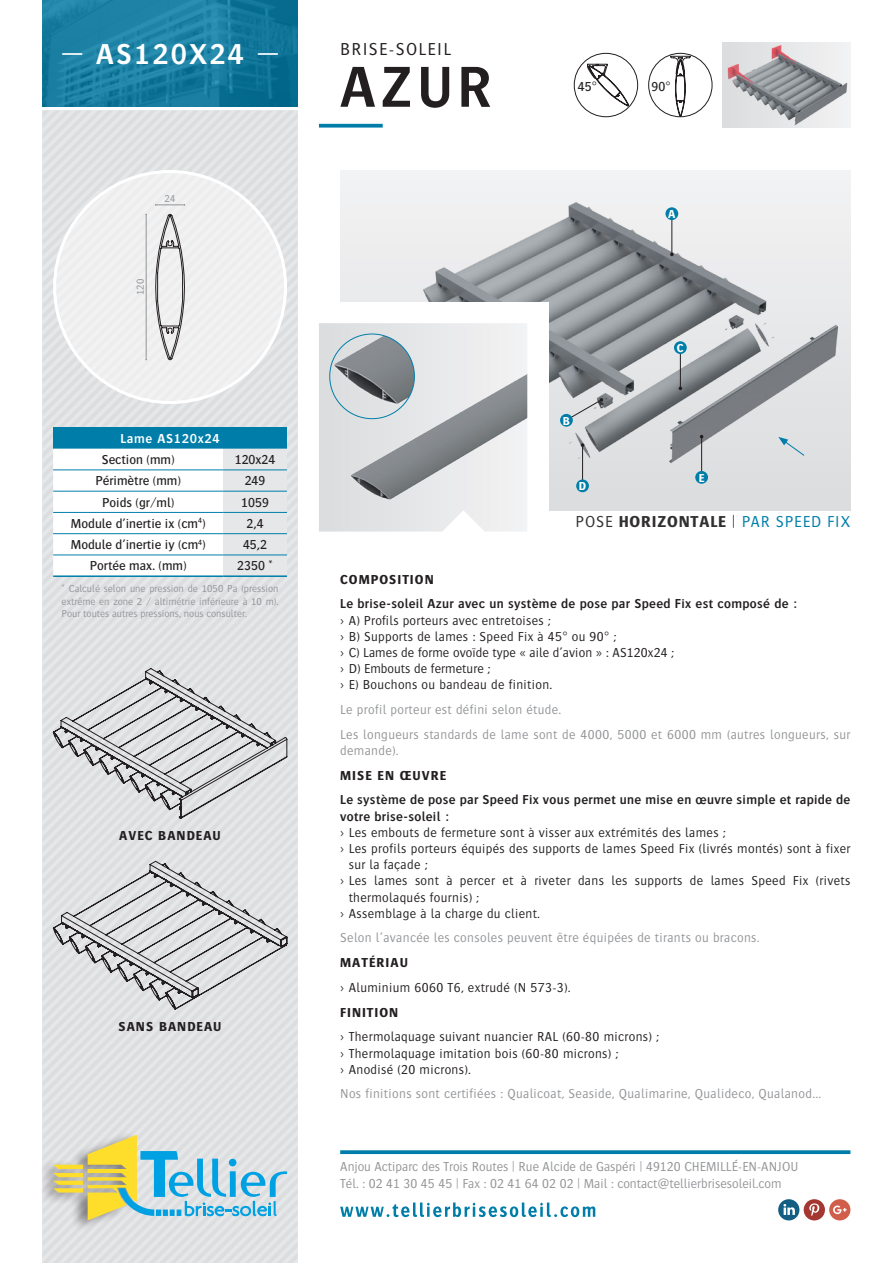
<style>
.page{position:relative;width:893px;height:1263px;background:#fff}
.page>*{position:absolute;margin:0;border:0;box-sizing:border-box;transform-origin:0 0}
.Titre_Gamme{font:600 60px "Bosis Std";color:#231f20}
.Onglet{font:600 30px "Bosis Std";letter-spacing:.075em;color:#fff}
.Sous_titre_Fonction{font:300 18px "Bosis Std";letter-spacing:.075em;color:#231f20}
.Titre_Haut_de_page{font:700 16.5px "Bosis Std";letter-spacing:.05em;color:#312f30}
.t1{font:300 13.5px/16.2px "Bosis Std";letter-spacing:.025em;color:#231f20}
.Paragraphe_Légende{font:300 13.5px/16.2px "Bosis Std";letter-spacing:.025em;color:#939598}
.Paragraphe_Texte_sta{font:600 13.5px/16.2px "Bosis Std";letter-spacing:.025em;color:#231f20}
.Paragraphe_Légende-2{font:300 13.5px/16.2px "Bosis Std";color:#939598}
.Tableau_Contenu{font:500 13.5px "Bosis Std";color:#231f20}
.t2{font:300 13.5px "Bosis Std";letter-spacing:.005em;color:#231f20}
.Paragraphe_Titre{font:700 13.5px "Bosis Std";letter-spacing:.075em;color:#231f20}
.Tableau_Titre{font:600 13.5px "Bosis Std";letter-spacing:.05em;color:#fff}
.Coordonnées{font:700 12px "Bosis Std";color:#fff}
.Tableau_Légende{font:300 10.5px/12.6px "Bosis Std";color:#939598;text-align:justify}
.Cotation{font:300 10.5px "Bosis Std";color:#939598}
.s1{font-weight:300}
.s2{font-weight:300;color:#007ea9}
</style>
<div class="page">
<div style="left:43px;top:111px;width:255px;height:1152px;background:#e0e1e3"></div>
<div style="left:53px;top:170px;width:234px;height:234px;background:#f0f0f1;border-radius:50%"></div>
<div style="left:71px;top:1130px;width:67px;height:102px;background:#dfdfe1"></div>
<div style="left:38px;top:1159px;width:46px;height:22px;background:#231f20;opacity:.5"></div>
<div style="left:38px;top:1167px;width:46px;height:23px;background:#231f20;opacity:.5"></div>
<div style="left:38px;top:1175px;width:46px;height:22px;background:#231f20;opacity:.5"></div>
<div style="left:38px;top:1183px;width:46px;height:22px;background:#231f20;opacity:.5"></div>
<svg style="left:53px;top:1135px;width:234px;height:90px;background:#c0d2c4"></svg>
<div style="left:778px;top:1199px;width:21px;height:21px;background:#145e84;border-radius:50%"></div>
<svg style="left:783px;top:1204px;width:12px;height:11px"></svg>
<div style="left:804px;top:1199px;width:21px;height:21px;background:#a43731;border-radius:50%"></div>
<svg style="left:809px;top:1203px;width:11px;height:13px"></svg>
<div style="left:829px;top:1199px;width:21px;height:21px;background:#d15e4a;border-radius:50%"></div>
<svg style="left:833px;top:1205px;width:14px;height:9px"></svg>
<svg style="left:340px;top:1150px;width:510px;height:4px;background:#1387af"></svg>
<svg style="left:340px;top:1202px;width:255px;height:15px"></svg>
<svg style="left:43px;top:0;width:255px;height:106px;background:#177c9f"></svg>
<svg style="left:319px;top:124px;width:64px;height:4px"></svg>
<div style="left:340px;top:170px;width:510px;height:340px;background:#f0f1f2"></div>
<img style="left:423px;top:202px;width:427px;height:308px">
<div style="left:53px;top:427px;width:234px;height:22px;background:#007ea9"></div>
<svg style="left:53px;top:449px;width:234px;height:126px"></svg>
<hr style="left:53px;top:469px;width:170px;height:1px;background:#007ea9">
<hr style="left:53px;top:491px;width:170px;height:1px;background:#007ea9">
<hr style="left:53px;top:512px;width:170px;height:1px;background:#007ea9">
<hr style="left:53px;top:533px;width:170px;height:1px;background:#007ea9">
<hr style="left:223px;top:469px;width:64px;height:1px;background:#007ea9">
<hr style="left:223px;top:491px;width:64px;height:1px;background:#007ea9">
<hr style="left:223px;top:512px;width:64px;height:1px;background:#007ea9">
<hr style="left:223px;top:533px;width:64px;height:1px;background:#007ea9">
<hr style="left:53px;top:555px;width:170px;height:1px;background:#007ea9">
<hr style="left:223px;top:555px;width:64px;height:1px;background:#007ea9">
<hr style="left:53px;top:575px;width:170px;height:2px;background:#007ea9">
<hr style="left:223px;top:575px;width:64px;height:2px;background:#007ea9">
<img style="left:723px;top:43px;width:126px;height:85px">
<div style="left:319px;top:302px;width:230px;height:229px;background:#fff"></div>
<svg style="left:319px;top:323px;width:208px;height:208px;background:#e2e3e5"></svg>
<img style="left:349px;top:323px;width:178px;height:188px">
<img style="left:330px;top:334px;width:84px;height:85px">
<svg style="left:155px;top:214px;width:30px;height:146px"></svg>
<hr style="left:146px;top:214px;width:1px;height:146px;background:#939598">
<svg style="left:155px;top:204px;width:30px;height:2px"></svg>
<div style="left:574px;top:53px;width:64px;height:64px;border:1px solid #231f20;border-radius:50%"></div>
<svg style="left:587px;top:64px;width:42px;height:42px"></svg>
<div style="left:648px;top:53px;width:64px;height:64px;border:1px solid #231f20;border-radius:50%"></div>
<svg style="left:670px;top:56px;width:20px;height:60px"></svg>
<svg style="left:53px;top:668px;width:234px;height:151px;background:#ceced0"></svg>
<svg style="left:53px;top:861px;width:234px;height:149px;background:#ceced0"></svg>
<svg style="left:778px;top:437px;width:27px;height:20px"></svg>
<hr style="left:671px;top:214px;width:1px;height:40px;background:#231f20">
<div style="left:665px;top:207px;width:13px;height:13px;background:#007ea9;border-radius:50%"></div>
<svg style="left:565px;top:398px;width:38px;height:23px"></svg>
<div style="left:560px;top:414px;width:13px;height:13px;background:#007ea9;border-radius:50%"></div>
<hr style="left:680px;top:348px;width:1px;height:40px;background:#231f20">
<div style="left:674px;top:341px;width:13px;height:13px;background:#007ea9;border-radius:50%"></div>
<hr style="left:582px;top:445px;width:1px;height:41px;background:#231f20">
<div style="left:576px;top:479px;width:13px;height:13px;background:#007ea9;border-radius:50%"></div>
<hr style="left:701px;top:437px;width:1px;height:40px;background:#231f20">
<div style="left:695px;top:471px;width:13px;height:13px;background:#007ea9;border-radius:50%"></div>
<p class="Onglet" style="left:61px;top:38px;width:220px">— AS120X24 —</p>
<p class="Cotation" style="left:165px;top:193px;width:13px">24</p>
<p class="Cotation" style="left:135px;top:295px;width:18px;rotate:-90deg">120</p>
<p class="Tableau_Titre" style="left:120px;top:431px;width:101px">Lame AS120x24</p>
<p class="Tableau_Contenu" style="left:102px;top:452px;width:74px">Section (mm)</p>
<p class="Tableau_Contenu" style="left:235px;top:452px;width:42px">120x24</p>
<p class="Tableau_Contenu" style="left:96px;top:473px;width:87px">Périmètre (mm)</p>
<p class="Tableau_Contenu" style="left:245px;top:473px;width:22px">249</p>
<p class="Tableau_Contenu" style="left:102px;top:495px;width:74px">Poids (gr/ml)</p>
<p class="Tableau_Contenu" style="left:241px;top:495px;width:29px">1059</p>
<p class="Tableau_Contenu" style="left:71px;top:516px;width:136px">Module d’inertie ix (cm<sup>4</sup>)</p>
<p class="Tableau_Contenu" style="left:246px;top:516px;width:19px">2,4</p>
<p class="Tableau_Contenu" style="left:71px;top:537px;width:137px">Module d’inertie iy (cm<sup>4</sup>)</p>
<p class="Tableau_Contenu" style="left:243px;top:537px;width:26px">45,2</p>
<p class="Tableau_Contenu" style="left:90px;top:558px;width:98px">Portée max. (mm)</p>
<p class="Tableau_Contenu" style="left:237px;top:558px;width:37px">2350 *</p>
<p class="Tableau_Légende" style="left:62px;top:582px;width:218px">* Calculé selon une pression de 1050 Pa (pression extrême en zone 2 / altimétrie inférieure à 10 m).<br>Pour toutes autres pressions, nous consulter.</p>
<p class="Paragraphe_Titre" style="left:119px;top:828px;width:103px">AVEC BANDEAU</p>
<p class="Paragraphe_Titre" style="left:119px;top:1019px;width:104px">SANS BANDEAU</p>
<p class="Sous_titre_Fonction" style="left:340px;top:40px;width:112px">BRISE-SOLEIL</p>
<p class="Titre_Gamme" style="left:340px;top:55px;width:152px">AZUR</p>
<p class="Tableau_Contenu" style="left:578px;top:79px;width:21px">45°</p>
<p class="Tableau_Contenu" style="left:652px;top:79px;width:21px">90°</p>
<p class="Coordonnées" style="left:668px;top:207px;width:9px">A</p>
<p class="Coordonnées" style="left:563px;top:414px;width:9px">B</p>
<p class="Coordonnées" style="left:579px;top:479px;width:9px">D</p>
<p class="Coordonnées" style="left:677px;top:341px;width:8px">C</p>
<p class="Coordonnées" style="left:699px;top:471px;width:7px">E</p>
<p class="Titre_Haut_de_page" style="left:576px;top:512px;width:276px"><span class="s1">POSE</span> HORIZONTALE <span class="s1">|</span> <span class="s2">PAR SPEED FIX</span></p>
<p class="Paragraphe_Titre" style="left:340px;top:572px;width:95px">COMPOSITION</p>
<p class="Paragraphe_Texte_sta" style="left:340px;top:596px;width:458px">Le brise-soleil Azur avec un système de pose par Speed Fix est composé de :</p>
<p class="t1" style="left:340px;top:612px;width:212px">› A) Profils porteurs avec entretoises ;</p>
<p class="t1" style="left:340px;top:628px;width:278px">› B) Supports de lames : Speed Fix à 45° ou 90° ;</p>
<p class="t2" style="left:340px;top:645px;width:335px">› C) Lames de forme ovoïde type « aile d’avion » : AS120x24 ;</p>
<p class="t2" style="left:340px;top:661px;width:152px">› D) Embouts de fermeture ;</p>
<p class="t1" style="left:340px;top:676px;width:214px">› E) Bouchons ou bandeau de finition.</p>
<p class="Paragraphe_Légende" style="left:340px;top:701px;width:222px">Le profil porteur est défini selon étude.</p>
<p class="Paragraphe_Légende" style="left:340px;top:726px;width:512px">Les longueurs standards de lame sont de 4000, 5000 et 6000 mm (autres longueurs, sur demande).</p>
<p class="Paragraphe_Titre" style="left:340px;top:768px;width:107px">MISE EN ŒUVRE</p>
<p class="Paragraphe_Texte_sta" style="left:340px;top:792px;width:512px">Le système de pose par Speed Fix vous permet une mise en œuvre simple et rapide de votre brise-soleil :</p>
<p class="t1" style="left:340px;top:824px;width:387px">› Les embouts de fermeture sont à visser aux extrémités des lames ;</p>
<p class="t1" style="left:349px;top:840px;width:503px;text-indent:-9px">› Les profils porteurs équipés des supports de lames Speed Fix (livrés montés) sont à fixer sur la façade ;</p>
<p class="t1" style="left:349px;top:872px;width:503px;text-indent:-9px">› Les lames sont à percer et à riveter dans les supports de lames Speed Fix (rivets thermolaqués fournis) ;</p>
<p class="t1" style="left:340px;top:905px;width:201px">› Assemblage à la charge du client.</p>
<p class="Paragraphe_Légende" style="left:340px;top:930px;width:421px">Selon l’avancée les consoles peuvent être équipées de tirants ou bracons.</p>
<p class="Paragraphe_Titre" style="left:340px;top:955px;width:69px">MATÉRIAU</p>
<p class="t1" style="left:340px;top:979px;width:232px">› Aluminium 6060 T6, extrudé (N 573-3).</p>
<p class="Paragraphe_Titre" style="left:340px;top:1004px;width:60px">FINITION</p>
<p class="t1" style="left:340px;top:1028px;width:320px">› Thermolaquage suivant nuancier RAL (60-80 microns) ;</p>
<p class="t1" style="left:340px;top:1045px;width:280px">› Thermolaquage imitation bois (60-80 microns) ;</p>
<p class="t1" style="left:340px;top:1061px;width:132px">› Anodisé (20 microns).</p>
<p class="Paragraphe_Légende" style="left:340px;top:1085px;width:482px">Nos finitions sont certifiées : Qualicoat, Seaside, Qualimarine, Qualideco, Qualanod...</p>
<p class="Paragraphe_Légende-2" style="left:340px;top:1158px;width:460px">Anjou Actiparc des Trois Routes | Rue Alcide de Gaspéri | 49120 CHEMILLÉ-EN-ANJOU<br>Tél. : 02 41 30 45 45 | Fax : 02 41 64 02 02 | Mail : contact@tellierbrisesoleil.com</p>
</div>
